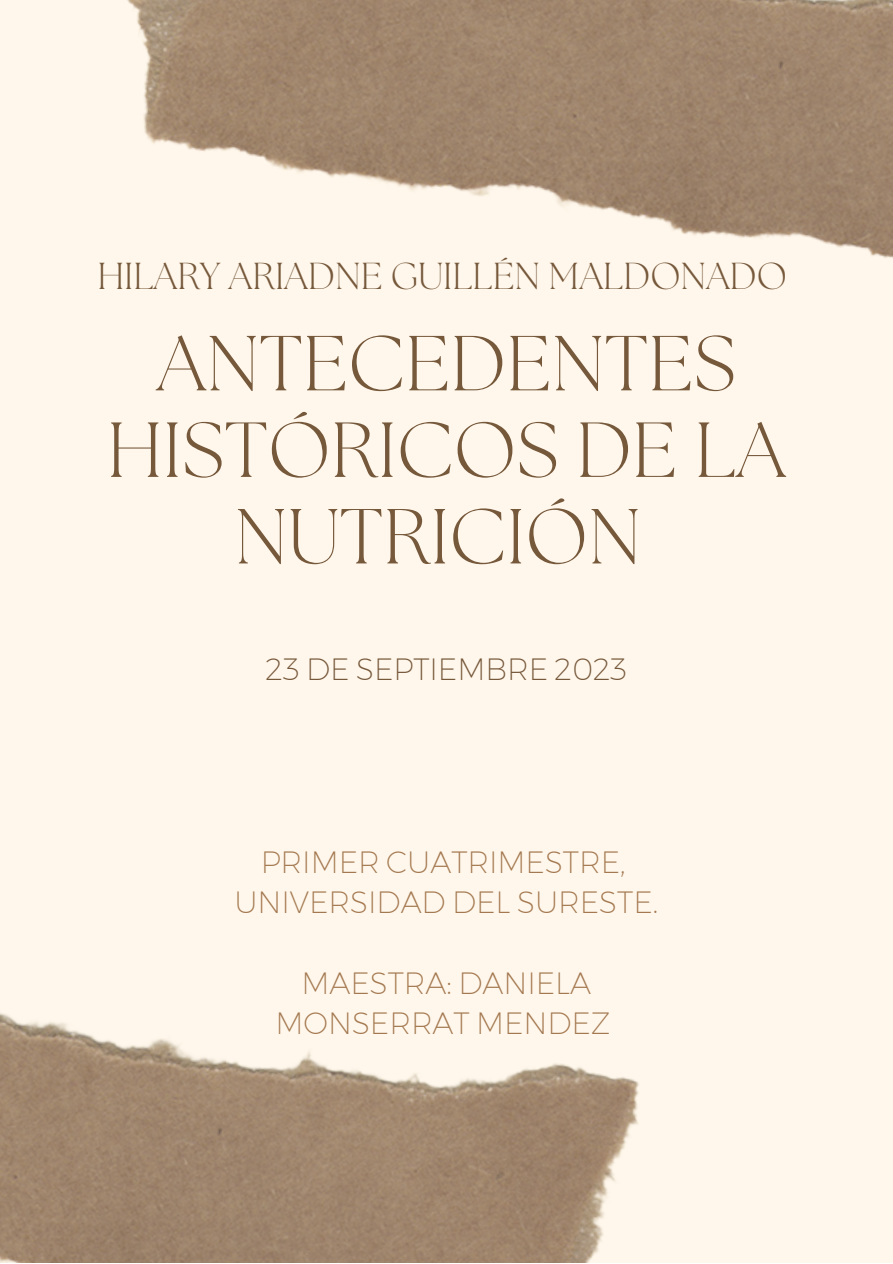
<style>
.page{position:relative;width:893px;height:1264px;background:#fff}
.page>*{position:absolute;margin:0;border:0;box-sizing:border-box;transform-origin:0 0}
.t1{font:300 77.7px/86.6px "The Seasons";color:#76583b;text-align:center}
.t2{font:300 37.5px "The Seasons";color:#76583b}
.t3{font:300 30px/40.5px "Kief Montaser Extra";color:#a47951;text-align:center}
.t4{font:300 30px "Kief Montaser Extra";color:#76583b}
</style>
<div class="page">
<div style="left:0;top:0;width:892px;height:1262px;background:#fff7eb"></div>
<img style="left:127px;top:0;width:765px;height:258px">
<img style="left:0;top:1013px;width:639px;height:249px">
<p class="t2" style="left:97px;top:258px;width:691px">HILARY ARIADNE GUILLÉN MALDONADO</p>
<p class="t1" style="left:107px;top:326px;width:680px">ANTECEDENTES<br>HISTÓRICOS DE LA<br>NUTRICIÓN</p>
<p class="t4" style="left:265px;top:651px;width:363px">23 DE SEPTIEMBRE 2023</p>
<p class="t3" style="left:261px;top:841px;width:366px">PRIMER CUATRIMESTRE,</p>
<p class="t3" style="left:234px;top:882px;width:425px">UNIVERSIDAD DEL SURESTE.</p>
<p class="t3" style="left:275px;top:962px;width:336px">MAESTRA: DANIELA<br>MONSERRAT MENDEZ</p>
</div>
